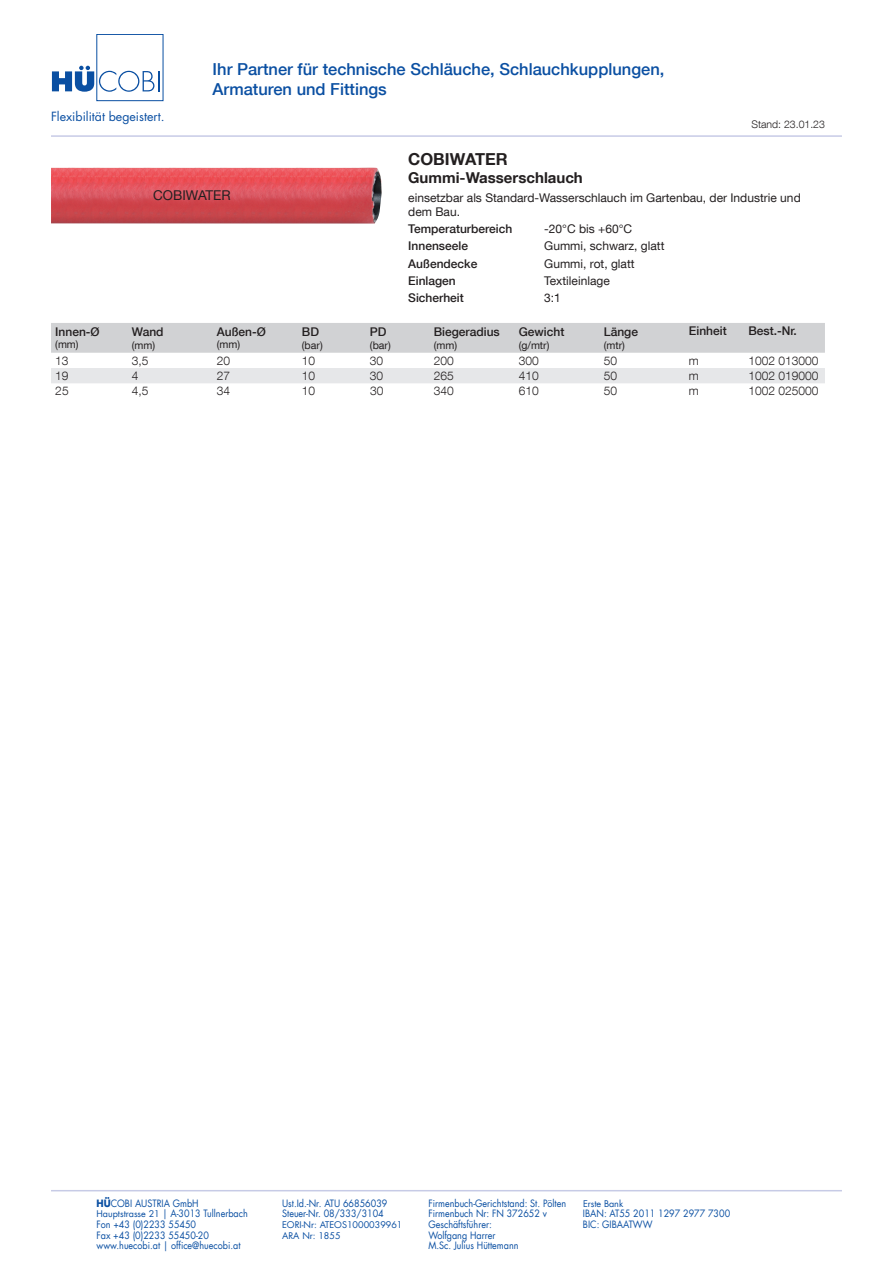
<style>
.page{position:relative;width:893px;height:1263px;background:#fff}
.page>*{position:absolute;margin:0;border:0;box-sizing:border-box;transform-origin:0 0}
.t1{font:500 16.5px/19.8px "Helvetica Neue LT Com";color:#0a4fa2}
.t2{font:700 16.5px "Helvetica Neue LT Com";color:#231f20}
.t3{font:700 15px "Helvetica Neue LT Com";color:#231f20}
.t4{font:13.5px "Helvetica Neue LT Com";color:#231f20}
.t5{font:12.3px "Futura LT";color:#0a4fa2}
.t6{font:12px/14.4px "Helvetica Neue LT Com";color:#231f20}
.t7{font:500 12px "Helvetica Neue LT Com";color:#231f20}
.t8{font:300 12px "Helvetica Neue LT Com";color:#231f20}
.t9{font:10.5px "Helvetica Neue LT Com";color:#231f20}
.t10{font:300 10.5px "Helvetica Neue LT Com";color:#231f20}
.t11{font:9.9px "Futura LT";color:#0a4fa2;scale:.91 1}
.t12{font:9px "Futura LT";color:#0a4fa2}
.s1{font-weight:700}
.s2{font-size:9px}
</style>
<div class="page">
<hr style="left:51px;top:1190px;width:791px;height:1px;background:#c7cbe6">
<div style="left:96px;top:34px;width:67px;height:67px;border:1px solid #0a4fa2"></div>
<svg style="left:52px;top:66px;width:108px;height:26px"></svg>
<hr style="left:51px;top:135px;width:791px;height:2px;background:#c7cbe6">
<div style="left:51px;top:323px;width:774px;height:30px;background:#d1d2d4"></div>
<div style="left:51px;top:368px;width:774px;height:15px;background:#e6e7e9"></div>
<img style="left:51px;top:167px;width:331px;height:57px">
<p class="t5" style="left:51px;top:108px;width:115px">Flexibilität begeistert.</p>
<h1 class="t1" style="left:213px;top:59px;width:453px">Ihr Partner für technische Schläuche, Schlauchkupplungen,<br>Armaturen und Fittings</h1>
<p class="t10" style="left:751px;top:118px;width:75px">Stand: 23.01.23</p>
<h3 class="t4" style="left:153px;top:187px;width:79px">COBIWATER</h3>
<p class="t7" style="left:55px;top:324px;width:46px">Innen-Ø</p>
<p class="t9" style="left:55px;top:338px;width:25px">(mm)</p>
<p class="t7" style="left:132px;top:324px;width:33px">Wand</p>
<p class="t9" style="left:132px;top:338px;width:25px">(mm)</p>
<p class="t7" style="left:217px;top:324px;width:51px">Außen-Ø</p>
<p class="t9" style="left:217px;top:338px;width:25px">(mm)</p>
<p class="t7" style="left:302px;top:324px;width:19px">BD</p>
<p class="t9" style="left:302px;top:338px;width:22px">(bar)</p>
<p class="t7" style="left:370px;top:324px;width:18px">PD</p>
<p class="t9" style="left:370px;top:338px;width:22px">(bar)</p>
<h1 class="t2" style="left:408px;top:149px;width:101px">COBIWATER</h1>
<h2 class="t3" style="left:408px;top:168px;width:176px">Gummi-Wasserschlauch</h2>
<p class="t6" style="left:408px;top:190px;width:394px">einsetzbar als Standard-Wasserschlauch im Gartenbau, der Industrie und dem Bau.</p>
<p class="t7" style="left:408px;top:222px;width:106px">Temperaturbereich</p>
<p class="t6" style="left:544px;top:222px;width:89px">-20°C bis +60°C</p>
<p class="t7" style="left:408px;top:239px;width:61px">Innenseele</p>
<p class="t6" style="left:544px;top:239px;width:122px">Gummi, schwarz, glatt</p>
<p class="t7" style="left:408px;top:256px;width:71px">Außendecke</p>
<p class="t6" style="left:544px;top:256px;width:92px">Gummi, rot, glatt</p>
<p class="t7" style="left:408px;top:273px;width:49px">Einlagen</p>
<p class="t6" style="left:544px;top:273px;width:67px">Textileinlage</p>
<p class="t7" style="left:408px;top:290px;width:57px">Sicherheit</p>
<p class="t6" style="left:544px;top:290px;width:18px">3:1</p>
<p class="t7" style="left:434px;top:324px;width:68px">Biegeradius</p>
<p class="t9" style="left:434px;top:338px;width:25px">(mm)</p>
<p class="t7" style="left:519px;top:324px;width:47px">Gewicht</p>
<p class="t9" style="left:519px;top:338px;width:32px">(g/mtr)</p>
<p class="t7" style="left:604px;top:324px;width:36px">Länge</p>
<p class="t9" style="left:604px;top:338px;width:23px">(mtr)</p>
<p class="t7" style="left:689px;top:323px;width:39px">Einheit</p>
<p class="t7" style="left:748px;top:323px;width:50px">Best.-Nr.</p>
<p class="t8" style="left:55px;top:353px;width:15px">13</p>
<p class="t8" style="left:132px;top:353px;width:18px">3,5</p>
<p class="t8" style="left:217px;top:353px;width:15px">20</p>
<p class="t8" style="left:302px;top:353px;width:15px">10</p>
<p class="t8" style="left:370px;top:353px;width:15px">30</p>
<p class="t8" style="left:434px;top:353px;width:22px">200</p>
<p class="t8" style="left:519px;top:353px;width:22px">300</p>
<p class="t8" style="left:604px;top:353px;width:15px">50</p>
<p class="t8" style="left:689px;top:353px;width:11px">m</p>
<p class="t8" style="left:748px;top:353px;width:72px">1002 013000</p>
<p class="t8" style="left:55px;top:368px;width:15px">19</p>
<p class="t8" style="left:132px;top:368px;width:8px">4</p>
<p class="t8" style="left:217px;top:368px;width:15px">27</p>
<p class="t8" style="left:302px;top:368px;width:15px">10</p>
<p class="t8" style="left:370px;top:368px;width:15px">30</p>
<p class="t8" style="left:434px;top:368px;width:22px">265</p>
<p class="t8" style="left:519px;top:368px;width:22px">410</p>
<p class="t8" style="left:604px;top:368px;width:15px">50</p>
<p class="t8" style="left:689px;top:368px;width:11px">m</p>
<p class="t8" style="left:748px;top:368px;width:72px">1002 019000</p>
<p class="t8" style="left:55px;top:384px;width:15px">25</p>
<p class="t8" style="left:132px;top:384px;width:18px">4,5</p>
<p class="t8" style="left:217px;top:384px;width:15px">34</p>
<p class="t8" style="left:302px;top:384px;width:15px">10</p>
<p class="t8" style="left:370px;top:384px;width:15px">30</p>
<p class="t8" style="left:434px;top:384px;width:22px">340</p>
<p class="t8" style="left:519px;top:384px;width:22px">610</p>
<p class="t8" style="left:604px;top:384px;width:15px">50</p>
<p class="t8" style="left:689px;top:384px;width:11px">m</p>
<p class="t8" style="left:748px;top:384px;width:72px">1002 025000</p>
<p class="t11" style="left:97px;top:1197px;width:114px"><span class="s1">HÜ</span>COBI AUSTRIA GmbH</p>
<p class="t11" style="left:282px;top:1197px;width:117px">Ust.Id.-Nr. ATU 66856039</p>
<p class="t11" style="left:428px;top:1197px;width:153px">Firmenbuch-Gerichtstand: St. Pölten</p>
<p class="t12" style="left:583px;top:1197px;width:42px">Erste Bank</p>
<p class="t11" style="left:97px;top:1207px;width:168px"><span class="s2">Hauptstrasse 21</span> | A-3013 Tullnerbach</p>
<p class="t11" style="left:282px;top:1207px;width:113px">Steuer-Nr. 08/333/3104</p>
<p class="t11" style="left:428px;top:1207px;width:132px">Firmenbuch Nr: FN 372652 v</p>
<p class="t11" style="left:583px;top:1207px;width:163px">IBAN: AT55 2011 1297 2977 7300</p>
<p class="t11" style="left:97px;top:1218px;width:111px">Fon +43 (0)2233 55450</p>
<p class="t12" style="left:282px;top:1219px;width:122px">EORI-Nr: ATEOS1000039961</p>
<p class="t11" style="left:428px;top:1218px;width:71px">Geschäftsführer:</p>
<p class="t11" style="left:583px;top:1218px;width:78px">BIC: GIBAATWW</p>
<p class="t11" style="left:97px;top:1228px;width:125px">Fax +43 (0)2233 55450-20</p>
<p class="t12" style="left:282px;top:1229px;width:60px">ARA Nr: 1855</p>
<p class="t11" style="left:428px;top:1228px;width:75px">Wolfgang Harrer</p>
<p class="t11" style="left:97px;top:1239px;width:160px">www.huecobi.at | office@huecobi.at</p>
<p class="t11" style="left:428px;top:1239px;width:101px">M.Sc. Julius Hüttemann</p>
</div>
